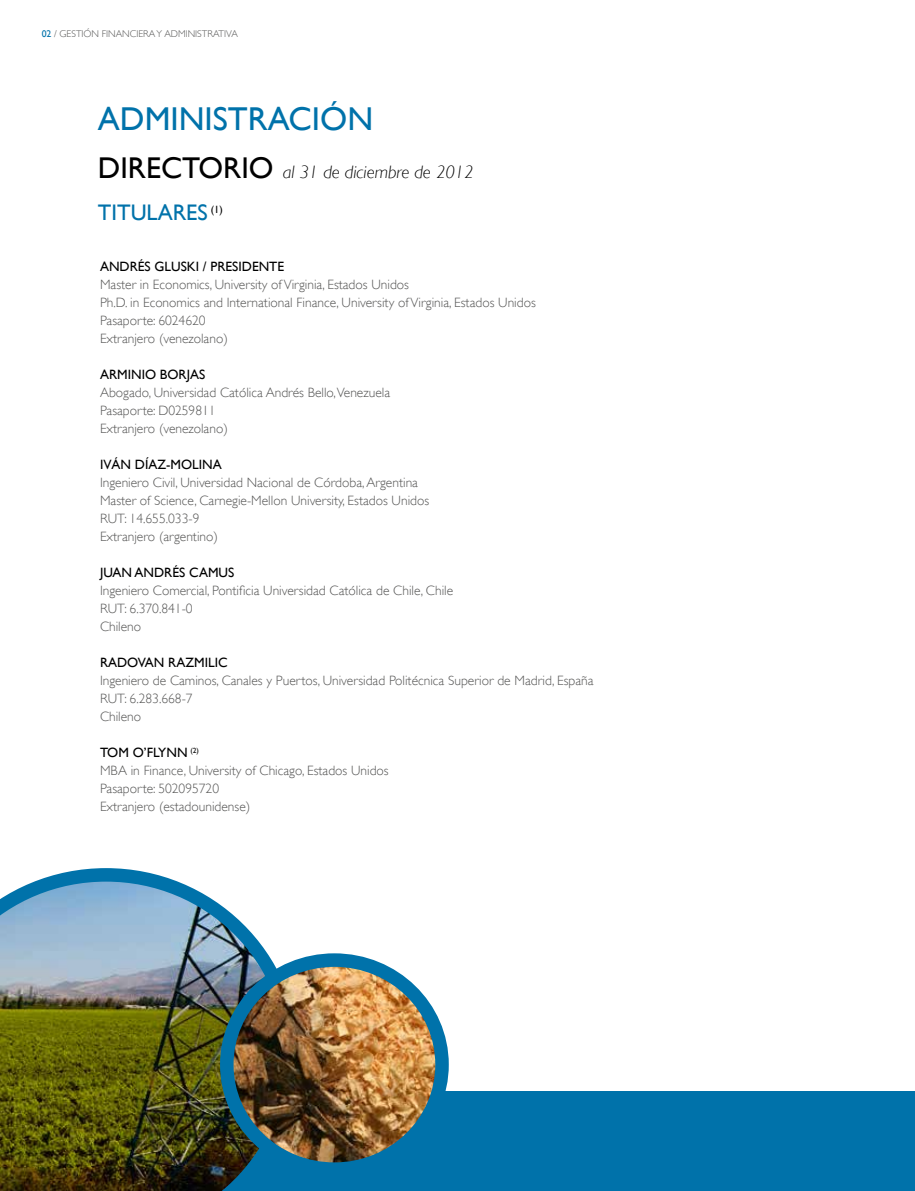
<style>
.page{position:relative;width:915px;height:1191px;background:#fff}
.page>*{position:absolute;margin:0;border:0;box-sizing:border-box;transform-origin:0 0}
.t1{font:33px "Gill Sans";color:#0072aa}
.t2{font:22.5px "Gill Sans";color:#0072aa}
.t3{font:italic 300 18px "Gill Sans";color:#000}
.t4{font:300 13.5px/18px "Gill Sans";color:#565655}
.t5{font:13.5px "Gill Sans";color:#000}
.t6{font:300 9.75px "Gill Sans";color:#565655}
.s1{font-weight:400;color:#0072aa}
.s2{font-weight:400;font-style:normal;font-size:30px}
.s3{font-weight:400;color:#000}
</style>
<div class="page">
<div style="left:129px;top:1091px;width:785px;height:100px;background:#0072aa"></div>
<img style="left:0;top:868px;width:296px;height:323px">
<img style="left:227px;top:960px;width:215px;height:209px">
<div style="left:220px;top:953px;width:228px;height:222px;border:14px solid #0072aa;border-radius:50%"></div>
<p class="t6" style="left:42px;top:28px;width:30px"><span class="s1">02</span> / Gesti</p>
<p class="t6" style="left:84px;top:28px;width:25px">ón financiera</p>
<p class="t6" style="left:156px;top:28px;width:15px">y administrativa</p>
<h1 class="t1" style="left:98px;top:100px;width:20px">ADMINI</h1>
<h1 class="t1" style="left:213px;top:100px;width:37px">STRACIÓN</h1>
<h3 class="t3" style="left:98px;top:162px;width:377px"><span class="s2">DIRECTORIO</span> al 31 de diciembre de 2012</h3>
<h2 class="t2" style="left:98px;top:199px;width:126px">TITU LARES <sup>(1)</sup></h2>
<p class="t5" style="left:100px;top:258px;width:147px">ANDRÉS GLUSKI / PRESIDENTE</p>
<p class="t4" style="left:100px;top:275px;width:437px">Master in Economics, University of Virginia, Estados Unidos<br>Ph.D. in Economics and International Finance, University of Virginia, Estados Unidos Pasaporte: 6024620<br>Extranjero (venezolano)</p>
<p class="t5" style="left:100px;top:366px;width:106px">ARMINIO BORJAS</p>
<p class="t4" style="left:100px;top:383px;width:291px">Abogado, Universidad Católica Andrés Bello,Venezuela<br>Pasaporte: D0259811<br>Extranjero (venezolano)</p>
<p class="t5" style="left:100px;top:456px;width:123px">IVÁN DÍAZ-MOLINA</p>
<p class="t4" style="left:100px;top:473px;width:330px">Ingeniero Civil, Universidad Nacional de Córdoba, Argentina Master of Science, Carnegie-Mellon University, Estados Unidos RUT: 14.655.033-9<br>Extranjero (argentino)</p>
<p class="t5" style="left:100px;top:564px;width:127px">JUAN ANDRÉS CAMUS</p>
<p class="t4" style="left:100px;top:581px;width:354px">Ingeniero Comercial, Pontificia Universidad Católica de Chile, Chile<br>RUT: 6.370.841-0<br>Chileno</p>
<p class="t5" style="left:100px;top:654px;width:129px">RADOVAN RAZMILIC</p>
<p class="t4" style="left:100px;top:671px;width:495px">Ingeniero de Caminos, Canales y Puertos, Universidad Politécnica Superior de Madrid, España<br>RUT: 6.283.668-7<br>Chileno</p>
<p class="t4" style="left:100px;top:743px;width:290px"><span class="s3">TOM O’FLYNN</span> <sup>(2)<br></sup>MBA in Finance, University of Chicago, Estados Unidos<br>Pasaporte: 502095720<br>Extranjero (estadounidense)</p>
</div>
